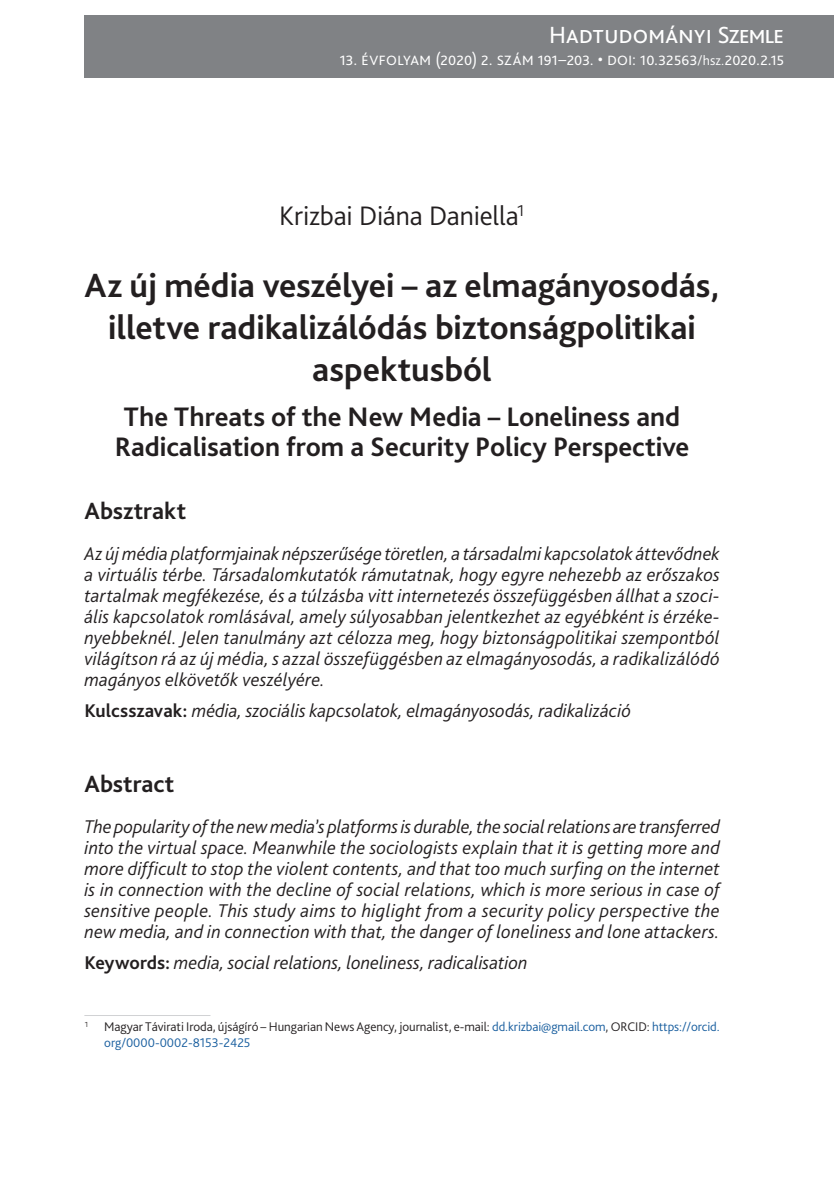
<style>
.page{position:relative;width:834px;height:1181px;background:#fff}
.page>*{position:absolute;margin:0;border:0;box-sizing:border-box;transform-origin:0 0}
._1__Head{font:700 35px/42px "Bliss Pro";color:#231f20;text-align:center}
._2__Head{font:700 28px/29.8px "Bliss Pro";color:#231f20;text-align:center}
.szerző{font:300 28px "Bliss Pro";letter-spacing:-.005em;color:#231f20}
.t1{font:24.5px "Bliss Pro";color:#fff}
._1_1__Head{font:700 24.5px "Bliss Pro";color:#231f20}
._3__Abstract{font:italic 300 19.25px/21px "Bliss Pro";letter-spacing:.01em;color:#231f20;text-align:justify}
._3__Key_Abstract{font:italic 300 19.25px "Bliss Pro";color:#231f20}
.t2{font:300 17.5px "Bliss Pro";letter-spacing:.01em;color:#fff}
.Lábjegyzet{font:300 13.12px/15.8px "Bliss Pro";letter-spacing:-.005em;color:#231f20}
.s1{font-size:14px}
.s2{font-weight:700;font-style:normal}
.s3{color:#175d9e}
</style>
<div class="page">
<div style="left:84px;top:15px;width:749px;height:63px;background:#808285"></div>
<hr style="left:84px;top:1015px;width:126px;height:1px;background:#d1d2d4">
<p class="t1" style="left:549px;top:20px;width:236px">Hadtudományi Szemle</p>
<p class="t2" style="left:340px;top:49px;width:446px">13. évfolyam (2020) 2. szám 191–203. • doi: 10.32563<span class="s1">/hsz.</span>2020.2.15</p>
<p class="szerző" style="left:279px;top:199px;width:247px">Krizbai Diána Daniella<sup>1</sup></p>
<p class="_1__Head" style="left:84px;top:264px;width:636px">Az új média veszélyei – az elmagányosodás, illetve radikalizálódás biztonságpolitikai aspektusból</p>
<p class="_2__Head" style="left:115px;top:401px;width:576px">The Threats of the New Media – Loneliness and<br>Radicalisation from a Security Policy Perspective</p>
<p class="_1_1__Head" style="left:84px;top:496px;width:103px">Absztrakt</p>
<p class="_3__Abstract" style="left:84px;top:543px;width:637px">Az új média platformjainak népszerűsége töretlen, a társadalmi kapcsolatok áttevődnek a virtuális térbe. Társadalomkutatók rámutatnak, hogy egyre nehezebb az erőszakos tartalmak megfékezése, és a túlzásba vitt internetezés összefüggésben állhat a szoci&shy;ális kapcsolatok romlásával, amely súlyosabban jelentkezhet az egyébként is érzéke&shy;nyebbeknél. Jelen tanulmány azt célozza meg, hogy biztonságpolitikai szempontból világítson rá az új média, s azzal összefüggésben az elmagányosodás, a radikalizálódó magányos elkövetők veszélyére.</p>
<p class="_3__Key_Abstract" style="left:84px;top:699px;width:548px"><span class="s2">Kulcsszavak:</span> média, szociális kapcsolatok, elmagányosodás, radikalizáció</p>
<p class="_1_1__Head" style="left:84px;top:769px;width:91px">Abstract</p>
<p class="_3__Abstract" style="left:84px;top:816px;width:637px">The popularity of the new media’s platforms is durable, the social relations are transferred into the virtual space. Meanwhile the sociologists explain that it is getting more and more difficult to stop the violent contents, and that too much surfing on the internet is in connection with the decline of social relations, which is more serious in case of sensitive people. This study aims to higlight from a security policy perspective the new media, and in connection with that, the danger of loneliness and lone attackers.</p>
<p class="_3__Key_Abstract" style="left:84px;top:951px;width:444px"><span class="s2">Keywords:</span> media, social relations, loneliness, radicalisation</p>
<p class="Lábjegyzet" style="left:104px;top:1018px;width:617px;text-indent:-20px"><sup>1</sup> Magyar Távirati Iroda, újságíró – Hungarian News Agency, journalist, e-mail: <span class="s3">dd.krizbai@gmail.com</span>, ORCID: <span class="s3">https://orcid. org/0000-0002-8153-2425</span></p>
</div>
